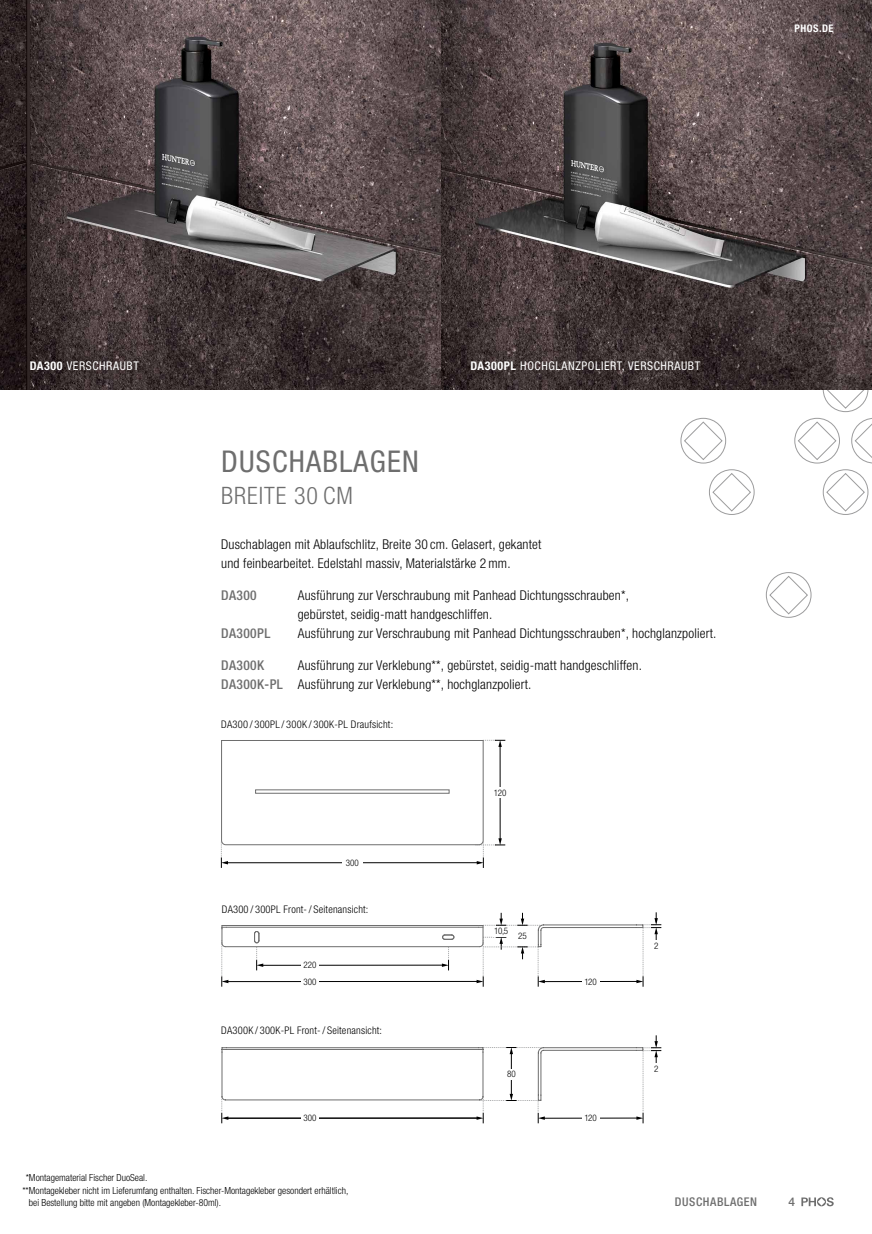
<style>
.page{position:relative;width:872px;height:1234px;background:#fff}
.page>*{position:absolute;margin:0;border:0;box-sizing:border-box;transform-origin:0 0}
.t1{font:condensed 30px "Helvetica Neue LT Std";letter-spacing:.04em;color:#6e6e6e}
.t2{font:300 condensed 24px "Helvetica Neue LT Std";letter-spacing:.04em;color:#6e6e6e}
.t3{font:300 condensed 13.5px/19.2px "Helvetica Neue LT Std";letter-spacing:.015em;color:#000}
.t4{font:500 condensed 13.5px "Helvetica Neue LT Std";letter-spacing:.03em;color:#6e6e6e}
.t5{font:condensed 12px "Helvetica Neue LT Std";letter-spacing:.05em;color:#fff}
.t6{font:500 condensed 12px "Helvetica Neue LT Std";letter-spacing:.05em;color:#6e6e6e}
.t7{font:500 12px "Helvetica Neue LT Std";color:#6e6e6e}
.t8{font:300 condensed 10.5px "Helvetica Neue LT Std";letter-spacing:.02em;color:#000}
.t9{font:700 condensed 10.5px "Helvetica Neue LT Std";letter-spacing:.05em;color:#fff}
.t10{font:300 condensed 9.75px "Helvetica Neue LT Std";color:#000}
.t11{font:300 condensed 9px "Helvetica Neue LT Std";color:#000}
.s1{font-weight:700}
.s2{font-weight:500;color:#6e6e6e}
</style>
<div class="page">
<svg style="left:822px;top:469px;width:46px;height:46px"></svg>
<svg style="left:709px;top:469px;width:46px;height:46px"></svg>
<svg style="left:765px;top:572px;width:46px;height:46px"></svg>
<svg style="left:794px;top:389px;width:78px;height:74px"></svg>
<svg style="left:680px;top:417px;width:46px;height:46px"></svg>
<img style="left:0;top:0;width:872px;height:389px">
<svg style="left:221px;top:739px;width:284px;height:128px"></svg>
<div style="left:255px;top:789px;width:194px;height:4px;border:1px solid #6e6e6e"></div>
<svg style="left:221px;top:1035px;width:440px;height:88px"></svg>
<hr style="left:226px;top:980px;width:253px;height:1px;background:#000">
<div style="left:301px;top:977px;width:17px;height:8px;background:#fff"></div>
<hr style="left:261px;top:964px;width:183px;height:1px;background:#000">
<div style="left:301px;top:961px;width:17px;height:7px;background:#fff"></div>
<svg style="left:442px;top:947px;width:7px;height:23px"></svg>
<svg style="left:442px;top:934px;width:12px;height:5px"></svg>
<svg style="left:254px;top:931px;width:9px;height:39px"></svg>
<hr style="left:225px;top:946px;width:254px;height:1px;background:#6e6e6e">
<svg style="left:476px;top:912px;width:185px;height:74px"></svg>
<hr style="left:226px;top:924px;width:252px;height:1px;background:#6e6e6e">
<hr style="left:226px;top:926px;width:252px;height:1px;background:#6e6e6e">
<svg style="left:221px;top:924px;width:7px;height:62px"></svg>
<svg style="left:801px;top:1197px;width:32px;height:8px"></svg>
<p class="t9" style="left:794px;top:22px;width:41px">PHOS.DE</p>
<p class="t5" style="left:30px;top:359px;width:111px"><span class="s1">DA300</span> VERSCHRAUBT</p>
<p class="t5" style="left:470px;top:359px;width:231px"><span class="s1">DA300PL</span> HOCHGLANZPOLIERT, VERSCHRAUBT</p>
<h1 class="t1" style="left:221px;top:444px;width:199px">DUSCHABLAGEN</h1>
<h2 class="t2" style="left:221px;top:482px;width:133px">BREITE 30 CM</h2>
<p class="t3" style="left:221px;top:534px;width:322px">Duschablagen mit Ablaufschlitz, Breite 30 cm. Gelasert, gekantet und feinbearbeitet. Edelstahl massiv, Materialstärke 2mm.</p>
<p class="t4" style="left:221px;top:587px;width:37px">DA300</p>
<p class="t3" style="left:298px;top:585px;width:333px">Ausführung zur Verschraubung mit Panhead Dichtungsschrauben*, gebürstet, seidig-matt handgeschliffen.</p>
<p class="t4" style="left:221px;top:625px;width:51px">DA300PL</p>
<p class="t3" style="left:298px;top:623px;width:420px">Ausführung zur Verschraubung mit Panhead Dichtungsschrauben*, hochglanzpoliert.</p>
<p class="t4" style="left:221px;top:657px;width:44px">DA300K</p>
<p class="t3" style="left:221px;top:655px;width:422px;text-indent:77px">Ausführung zur Verklebung**, gebürstet, seidig-matt handgeschliffen.<br><span class="s2">DA300K-PL</span> Ausführung zur Verklebung**, hochglanzpoliert.</p>
<p class="t8" style="left:221px;top:717px;width:173px">DA300 / 300PL / 300K / 300K-PL Draufsicht:</p>
<p class="t11" style="left:346px;top:857px;width:14px">300</p>
<p class="t8" style="left:222px;top:902px;width:148px">DA300 / 300PL Front-/ Seitenansicht:</p>
<p class="t11" style="left:303px;top:959px;width:14px">220</p>
<p class="t11" style="left:303px;top:976px;width:14px">300</p>
<p class="t8" style="left:221px;top:1024px;width:162px">DA300K / 300K-PL Front-/ Seitenansicht:</p>
<p class="t11" style="left:303px;top:1112px;width:14px">300</p>
<p class="t11" style="left:494px;top:787px;width:14px">120</p>
<p class="t11" style="left:494px;top:925px;width:15px">10,5</p>
<p class="t11" style="left:518px;top:930px;width:10px">25</p>
<p class="t11" style="left:507px;top:1068px;width:10px">80</p>
<p class="t11" style="left:584px;top:976px;width:14px">120</p>
<p class="t11" style="left:584px;top:1112px;width:14px">120</p>
<p class="t11" style="left:654px;top:939px;width:6px">2</p>
<p class="t11" style="left:654px;top:1062px;width:6px">2</p>
<p class="t10" style="left:26px;top:1171px;width:123px">*Montagematerial Fischer DuoSeal.</p>
<p class="t10" style="left:22px;top:1184px;width:327px">**Montagekleber nicht im Lieferumfang enthalten. Fischer-Montagekleber gesondert erhältlich,</p>
<p class="t10" style="left:29px;top:1196px;width:194px">bei Bestellung bitte mit angeben (Montagekleber-80ml).</p>
<p class="t7" style="left:788px;top:1194px;width:8px">4</p>
<p class="t6" style="left:675px;top:1194px;width:84px">DUSCHABLAGEN</p>
</div>
